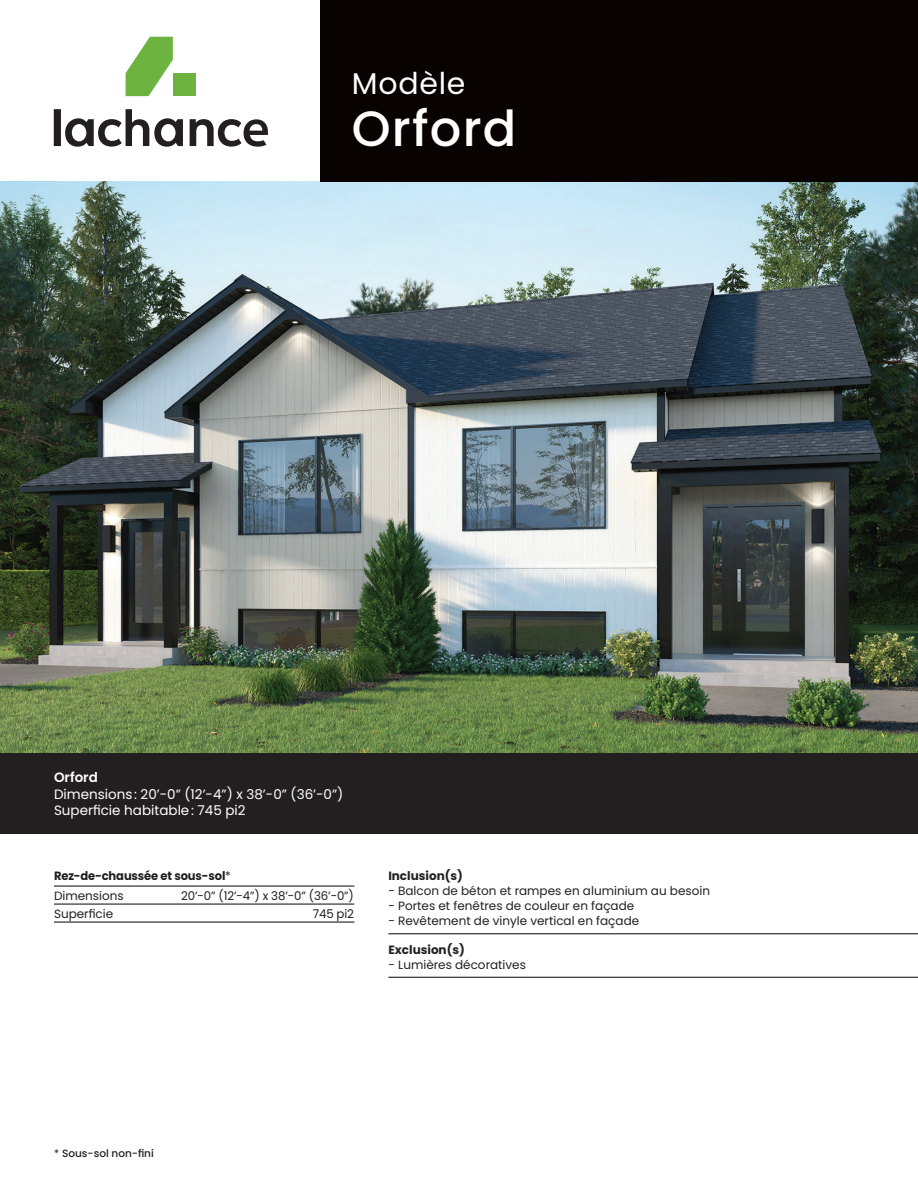
<style>
.page{position:relative;width:918px;height:1188px;background:#fff}
.page>*{position:absolute;margin:0;border:0;box-sizing:border-box;transform-origin:0 0}
.t1{font:500 49.5px "Poppins";letter-spacing:.025em;color:#fff}
.t2{font:30px "Poppins";letter-spacing:.025em;color:#fff}
.t3{font:13.5px/16.5px "Poppins";color:#fff}
.t4{font:600 13.5px "Poppins";color:#fff}
.t5{font:12px "Poppins";color:#231f20}
.t6{font:700 12px/19.5px "Poppins";letter-spacing:-.005em;color:#231f20;scale:.96 1}
.t7{font:700 12px "Poppins";letter-spacing:-.005em;color:#231f20}
.t8{font:500 10.5px "Poppins";color:#231f20}
.s1{font-weight:400}
</style>
<div class="page">
<svg style="left:126px;top:37px;width:47px;height:59px"></svg>
<div style="left:173px;top:73px;width:23px;height:23px;background:#6cb43f"></div>
<svg style="left:65px;top:109px;width:118px;height:38px"></svg>
<div style="left:54px;top:109px;width:7px;height:37px;background:#231f20"></div>
<svg style="left:190px;top:119px;width:78px;height:28px"></svg>
<img style="left:0;top:182px;width:918px;height:571px">
<div style="left:321px;top:0;width:597px;height:182px;background:#080302"></div>
<div style="left:0;top:753px;width:918px;height:81px;background:#231f20"></div>
<hr style="left:54px;top:886px;width:300px;height:1px;background:#231f20">
<hr style="left:54px;top:904px;width:300px;height:1px;background:#231f20">
<hr style="left:54px;top:922px;width:300px;height:1px;background:#231f20">
<hr style="left:388px;top:933px;width:530px;height:1px;background:#231f20">
<hr style="left:388px;top:977px;width:530px;height:1px;background:#231f20">
<h2 class="t2" style="left:352px;top:66px;width:115px">Modèle</h2>
<h1 class="t1" style="left:352px;top:100px;width:166px">Orford</h1>
<p class="t4" style="left:54px;top:770px;width:45px">Orford</p>
<p class="t3" style="left:54px;top:786px;width:291px">Dimensions: 20’-0” (12’-4”) x 38’-0” (36’-0”)<br>Superficie habitable: 745 pi2</p>
<p class="t6" style="left:54px;top:866px;width:186px">Rez-de-chaussée et sous-sol<span class="s1">*<br>Dimensions</span></p>
<p class="t5" style="left:181px;top:888px;width:174px">20’-0” (12’-4”) x 38’-0” (36’-0”)</p>
<p class="t5" style="left:54px;top:906px;width:61px">Superficie</p>
<p class="t5" style="left:313px;top:906px;width:43px">745 pi2</p>
<p class="t7" style="left:388px;top:869px;width:76px">Inclusion(s)</p>
<p class="t5" style="left:388px;top:884px;width:323px">- Balcon de béton et rampes en aluminium au besoin</p>
<p class="t5" style="left:388px;top:899px;width:247px">- Portes et fenêtres de couleur en façade</p>
<p class="t5" style="left:388px;top:914px;width:252px">- Revêtement de vinyle vertical en façade</p>
<p class="t7" style="left:388px;top:942px;width:78px">Exclusion(s)</p>
<p class="t5" style="left:388px;top:957px;width:139px">- Lumières décoratives</p>
<p class="t8" style="left:54px;top:1147px;width:101px"><span class="s1">*</span> Sous-sol non-fini</p>
</div>
